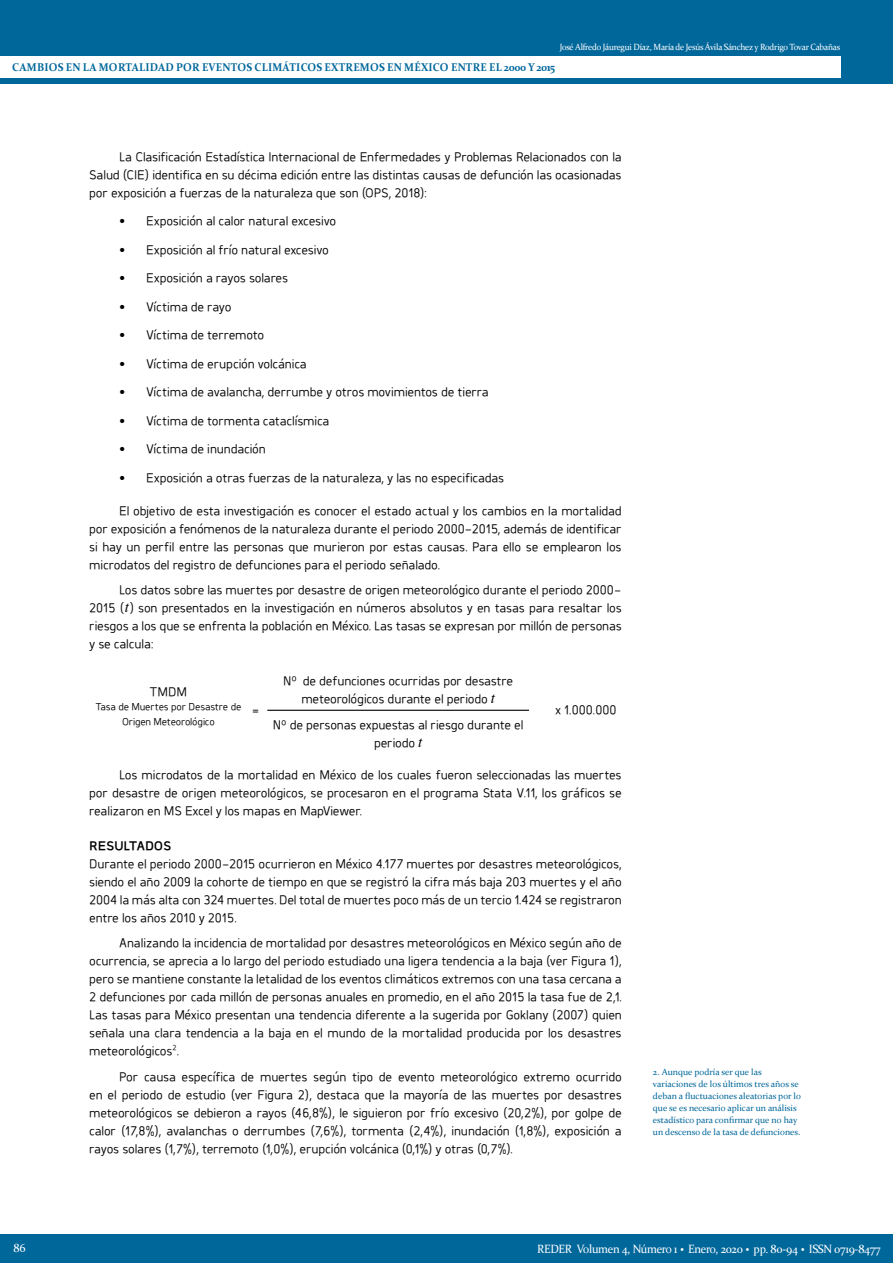
<style>
.page{position:relative;width:893px;height:1263px;background:#fff}
.page>*{position:absolute;margin:0;border:0;box-sizing:border-box;transform-origin:0 0}
.Cuerpo{font:15px/18px "Hospital";letter-spacing:-.015em;color:#000;text-align:justify}
.Cuerpo_PRIMER_PÁRRAF{font:15px/18px "Hospital";letter-spacing:-.015em;color:#000;text-align:justify}
.Subtítulos{font:700 15px "Hospital";letter-spacing:-.02em;color:#000}
.t1{font:12px "Constantia";letter-spacing:-.025em;color:#fff;scale:.95 1}
.t2{font:12px/14.4px "Hospital";letter-spacing:-.015em;color:#000;text-align:center}
.t3{font:700 11.25px "Constantia";letter-spacing:.02em;color:#00679b;scale:.95 1}
.Notas{font:9px/12px "Constantia";color:#00679b}
.t4{font:9px "Constantia";letter-spacing:-.025em;color:#fff;scale:.95 1}
.s1{font-family:"Times";font-style:italic}
.s2{font-weight:700;font-size:18px}
</style>
<div class="page">
<hr style="left:267px;top:710px;width:262px;height:1px;background:#000">
<div style="left:0;top:0;width:893px;height:84px;background:#00679b"></div>
<div style="left:0;top:56px;width:840px;height:22px;background:#fff"></div>
<div style="left:0;top:1234px;width:893px;height:29px;background:#00679b"></div>
<p class="t4" style="left:560px;top:41px;width:297px">José Alfredo Jáuregui Díaz, María de Jesús Ávila Sánchez y Rodrigo Tovar Cabañas</p>
<p class="t3" style="left:12px;top:60px;width:573px">CAMBIOS EN LA MORTALIDAD POR EVENTOS CLIMÁTICOS EXTREMOS EN MÉXICO ENTRE EL 2000 Y 2015</p>
<p class="Cuerpo" style="left:89px;top:147px;width:534px;text-indent:30px">La Clasificación Estadística Internacional de Enfermedades y Problemas Relacionados con la Salud (CIE) identifica en su décima edición entre las distintas causas de defunción las ocasionadas por exposición a fuerzas de la naturaleza que son (OPS, 2018):</p>
<p class="Cuerpo" style="left:119px;top:212px;width:219px">• Exposición al calor natural excesivo</p>
<p class="Cuerpo" style="left:119px;top:240px;width:211px">• Exposición al frío natural excesivo</p>
<p class="Cuerpo" style="left:119px;top:269px;width:170px">• Exposición a rayos solares</p>
<p class="Cuerpo" style="left:119px;top:297px;width:114px">• Víctima de rayo</p>
<p class="Cuerpo" style="left:119px;top:326px;width:147px">• Víctima de terremoto</p>
<p class="Cuerpo" style="left:119px;top:354px;width:189px">• Víctima de erupción volcánica</p>
<p class="Cuerpo" style="left:119px;top:383px;width:371px">• Víctima de avalancha, derrumbe y otros movimientos de tierra</p>
<p class="Cuerpo" style="left:119px;top:411px;width:212px">• Víctima de tormenta cataclísmica</p>
<p class="Cuerpo" style="left:119px;top:440px;width:148px">• Víctima de inundación</p>
<p class="Cuerpo" style="left:119px;top:468px;width:386px">• Exposición a otras fuerzas de la naturaleza, y las no especificadas</p>
<p class="Cuerpo" style="left:89px;top:501px;width:534px;text-indent:30px">El objetivo de esta investigación es conocer el estado actual y los cambios en la mortalidad por exposición a fenómenos de la naturaleza durante el periodo 2000-2015, además de identificar si hay un perfil entre las personas que murieron por estas causas. Para ello se emplearon los microdatos del registro de defunciones para el periodo señalado.</p>
<p class="Cuerpo" style="left:89px;top:581px;width:534px;text-indent:30px">Los datos sobre las muertes por desastre de origen meteorológico durante el periodo 2000- 2015 (<span class="s1">t</span>) son presentados en la investigación en números absolutos y en tasas para resaltar los riesgos a los que se enfrenta la población en México. Las tasas se expresan por millón de personas y se calcula:</p>
<p class="Cuerpo" style="left:150px;top:682px;width:39px">TMDM</p>
<p class="t2" style="left:95px;top:699px;width:148px">Tasa de Muertes por Desastre de<br>Origen Meteorológico</p>
<p class="Cuerpo" style="left:252px;top:700px;width:9px">=</p>
<p class="Cuerpo" style="left:555px;top:700px;width:63px">x 1.000.000</p>
<p class="Cuerpo" style="left:283px;top:671px;width:232px;text-align:center">Nº de defunciones ocurridas por desastre meteorológicos durante el periodo <span class="s1">t</span></p>
<p class="Cuerpo" style="left:273px;top:715px;width:252px;text-align:center">Nº de personas expuestas al riesgo durante el periodo <span class="s1">t</span></p>
<p class="Cuerpo" style="left:89px;top:766px;width:534px;text-indent:30px">Los microdatos de la mortalidad en México de los cuales fueron seleccionadas las muertes por desastre de origen meteorológicos, se procesaron en el programa Stata V.11, los gráficos se realizaron en MS Excel y los mapas en MapViewer.</p>
<p class="Subtítulos" style="left:89px;top:838px;width:84px">RESULTADOS</p>
<p class="Cuerpo_PRIMER_PÁRRAF" style="left:89px;top:854px;width:534px">Durante el periodo 2000-2015 ocurrieron en México 4.177 muertes por desastres meteorológicos, siendo el año 2009 la cohorte de tiempo en que se registró la cifra más baja 203 muertes y el año 2004 la más alta con 324 muertes. Del total de muertes poco más de un tercio 1.424 se registraron entre los años 2010 y 2015.</p>
<p class="Cuerpo" style="left:89px;top:934px;width:534px;text-indent:30px">Analizando la incidencia de mortalidad por desastres meteorológicos en México según año de ocurrencia, se aprecia a lo largo del periodo estudiado una ligera tendencia a la baja (ver Figura 1), pero se mantiene constante la letalidad de los eventos climáticos extremos con una tasa cercana a 2 defunciones por cada millón de personas anuales en promedio, en el año 2015 la tasa fue de 2,1.<br>Las tasas para México presentan una tendencia diferente a la sugerida por Goklany (2007) quien señala una clara tendencia a la baja en el mundo de la mortalidad producida por los desastres meteorológicos<sup>2</sup>.</p>
<p class="Cuerpo" style="left:89px;top:1067px;width:534px;text-indent:30px">Por causa específica de muertes según tipo de evento meteorológico extremo ocurrido en el periodo de estudio (ver Figura 2), destaca que la mayoría de las muertes por desastres meteorológicos se debieron a rayos (46,8%), le siguieron por frío excesivo (20,2%), por golpe de calor (17,8%), avalanchas o derrumbes (7,6%), tormenta (2,4%), inundación (1,8%), exposición a rayos solares (1,7%), terremoto (1,0%), erupción volcánica (0,1%) y otras (0,7%).</p>
<p class="Notas" style="left:653px;top:1066px;width:150px">2. Aunque podría ser que las variaciones de los últimos tres años se deban a fluctuaciones aleatorias por lo que se es necesario aplicar un análisis estadístico para confirmar que no hay un descenso de la tasa de defunciones.</p>
<p class="t1" style="left:14px;top:1239px;width:14px">86</p>
<p class="t1" style="left:537px;top:1240px;width:363px">REDER Volumen 4, Número 1 <span class="s2">·</span> Enero, 2020 <span class="s2">·</span> pp. 80-94 <span class="s2">·</span> ISSN 0719-8477</p>
</div>
